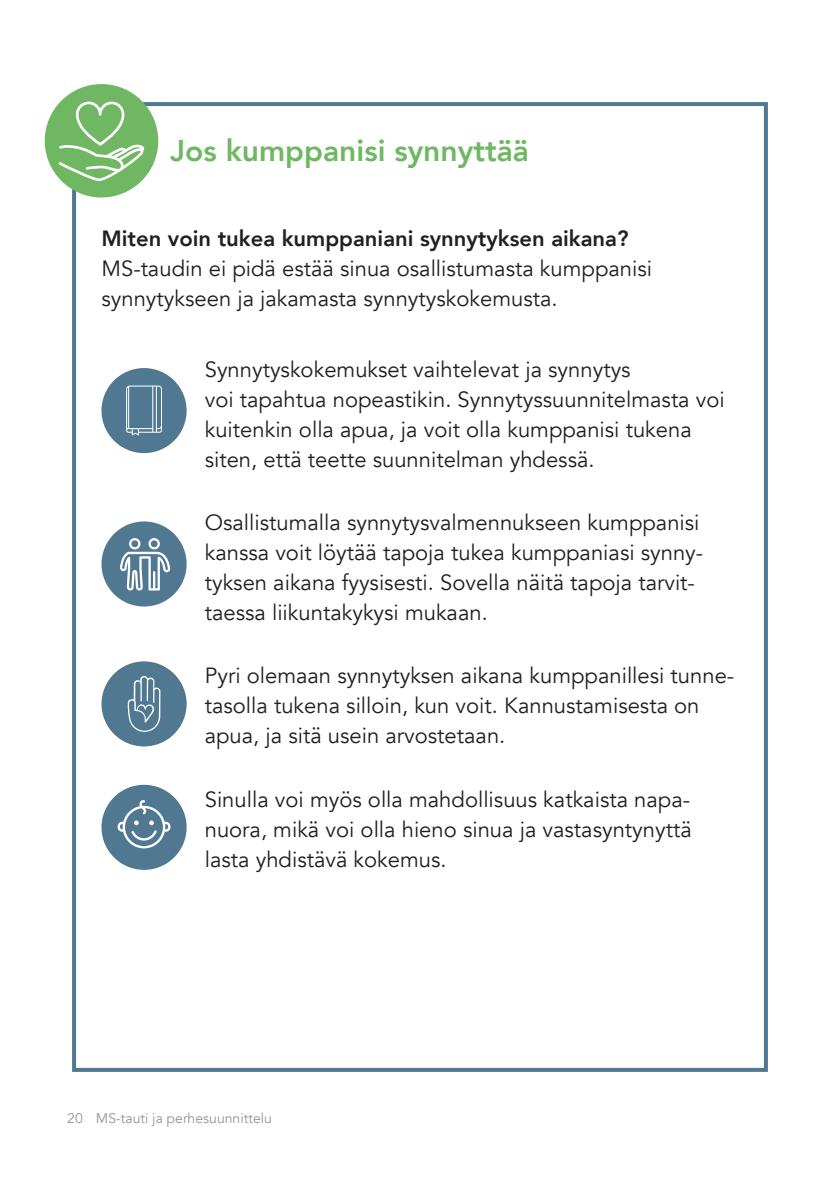
<style>
.page{position:relative;width:840px;height:1191px;background:#fff}
.page>*{position:absolute;margin:0;border:0;box-sizing:border-box;transform-origin:0 0}
.väliotsikko{font:800 30px "Avenir";color:#70b764}
.leipis{font:22px/30px "Avenir";color:#231f20}
.väliotsikko-2{font:800 22px "Avenir";color:#231f20}
.t1{font:14px "Avenir";color:#939598}
</style>
<div class="page">
<div style="left:72px;top:102px;width:695px;height:969px;border:4px solid #517891"></div>
<div style="left:45px;top:84px;width:113px;height:113px;background:#70b764;border-radius:50%"></div>
<svg style="left:59px;top:100px;width:85px;height:81px"></svg>
<div style="left:101px;top:521px;width:85px;height:85px;background:#517891;border-radius:50%"></div>
<svg style="left:120px;top:538px;width:50px;height:52px"></svg>
<div style="left:101px;top:368px;width:85px;height:85px;background:#517891;border-radius:50%"></div>
<svg style="left:126px;top:385px;width:36px;height:50px"></svg>
<div style="left:101px;top:661px;width:85px;height:85px;background:#517891;border-radius:50%"></div>
<svg style="left:127px;top:676px;width:33px;height:56px"></svg>
<div style="left:101px;top:785px;width:85px;height:85px;background:#517891;border-radius:50%"></div>
<svg style="left:117px;top:800px;width:53px;height:48px"></svg>
<p class="väliotsikko" style="left:170px;top:127px;width:360px">Jos kumppanisi synnyttää</p>
<p class="väliotsikko-2" style="left:101px;top:221px;width:528px">Miten voin tukea kumppaniani synnytyksen aikana?</p>
<p class="leipis" style="left:101px;top:254px;width:551px">MS-taudin ei pidä estää sinua osallistumasta kumppanisi</p>
<p class="leipis" style="left:101px;top:284px;width:457px">synnytykseen ja jakamasta synnytyskokemusta.</p>
<p class="leipis" style="left:205px;top:354px;width:427px">Synnytyskokemukset vaihtelevat ja synnytys</p>
<p class="leipis" style="left:205px;top:384px;width:521px">voi tapahtua nopeastikin. Synnytyssuunnitelmasta voi</p>
<p class="leipis" style="left:205px;top:414px;width:488px">kuitenkin olla apua, ja voit olla kumppanisi tukena siten, että teette suunnitelman yhdessä.</p>
<p class="leipis" style="left:205px;top:508px;width:499px">Osallistumalla synnytysvalmennukseen kumppanisi kanssa voit löytää tapoja tukea kumppaniasi synny-</p>
<p class="leipis" style="left:205px;top:568px;width:491px">tyksen aikana fyysisesti. Sovella näitä tapoja tarvit-</p>
<p class="leipis" style="left:205px;top:598px;width:284px">taessa liikuntakykysi mukaan.</p>
<p class="leipis" style="left:205px;top:661px;width:530px">Pyri olemaan synnytyksen aikana kumppanillesi tunne-</p>
<p class="leipis" style="left:205px;top:691px;width:496px">tasolla tukena silloin, kun voit. Kannustamisesta on apua, ja sitä usein arvostetaan.</p>
<p class="leipis" style="left:205px;top:784px;width:486px">Sinulla voi myös olla mahdollisuus katkaista napa-</p>
<p class="leipis" style="left:205px;top:814px;width:488px">nuora, mikä voi olla hieno sinua ja vastasyntynyttä lasta yhdistävä kokemus.</p>
<p class="t1" style="left:67px;top:1109px;width:206px">20 MS-tauti ja perhesuunnittelu</p>
</div>
